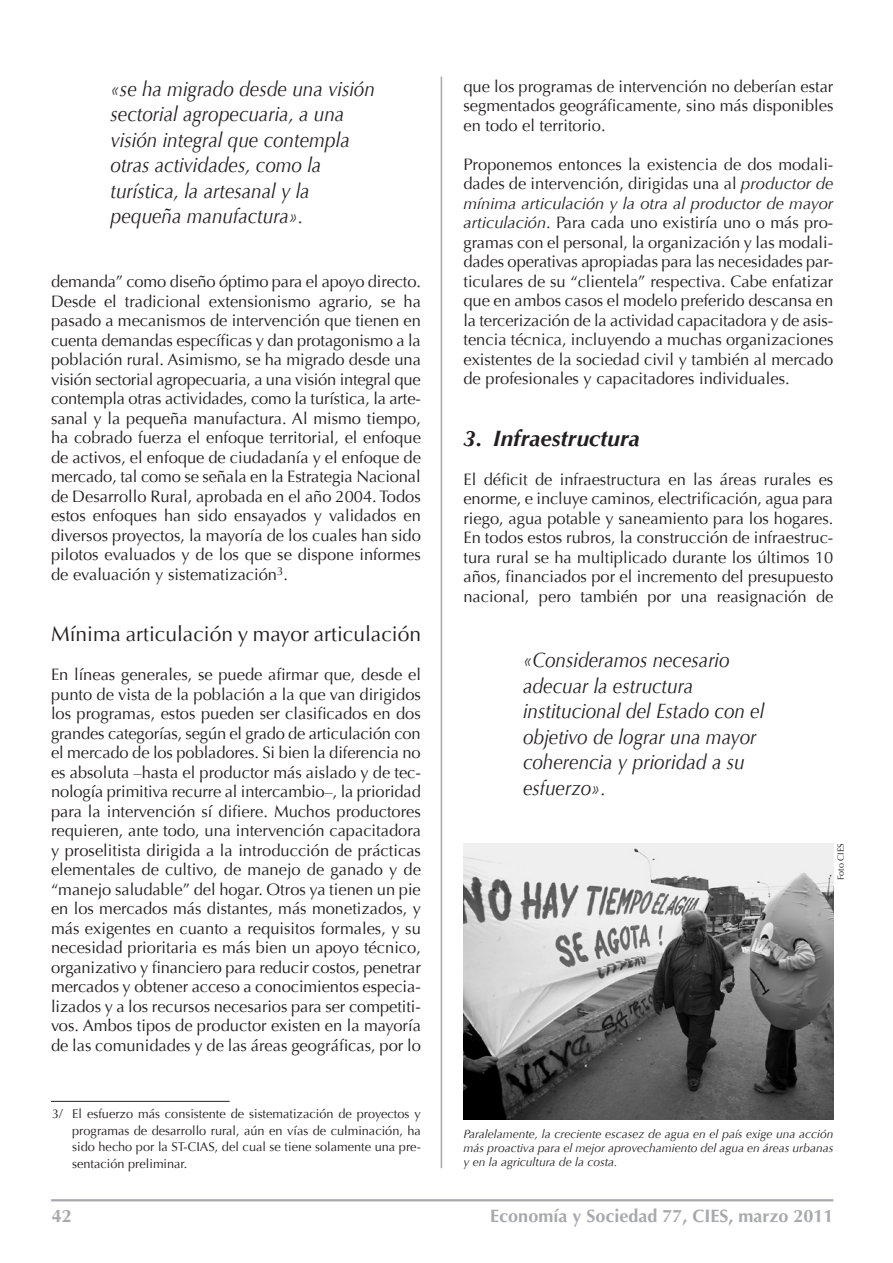
<style>
.page{position:relative;width:893px;height:1263px;background:#fff}
.page>*{position:absolute;margin:0;border:0;box-sizing:border-box;transform-origin:0 0}
.subtitulo_1{font:italic 700 22.5px "Optima";color:#231f20}
.sumillas{font:italic 21px/25.5px "Optima";color:#231f20;scale:.9 1}
.subtitulo_2{font:21px "Optima";color:#231f20}
.t1{font:700 18px "Optima LH East A";color:#a8a9ad}
.t2{font:16.5px/19.5px "Optima";color:#231f20;text-align:justify}
.t3{font:12.75px/16.5px "Optima";color:#231f20;text-align:justify}
.t4{font:italic 12px/14.2px "Optima";color:#231f20;text-align:justify}
.t5{font:9px "Optima";color:#231f20}
.s1{font-style:italic}
</style>
<div class="page">
<hr style="left:51px;top:1199px;width:782px;height:2px;background:#a8a9ad">
<hr style="left:441px;top:77px;width:1px;height:1091px;background:#a8a9ad">
<img style="left:464px;top:844px;width:369px;height:275px">
<hr style="left:51px;top:1101px;width:179px;height:1px;background:#231f20">
<p class="sumillas" style="left:111px;top:76px;width:295px">«se ha migrado desde una visión sectorial agropecuaria, a una visión integral que contempla otras actividades, como la turística, la artesanal y la pequeña manufactura».</p>
<p class="t2" style="left:51px;top:272px;width:371px">demanda” como diseño óptimo para el apoyo directo.<br>Desde el tradicional extensionismo agrario, se ha pasado a mecanismos de intervención que tienen en cuenta demandas específicas y dan protagonismo a la población rural. Asimismo, se ha migrado desde una visión sectorial agropecuaria, a una visión integral que contempla otras actividades, como la turística, la arte&shy;sanal y la pequeña manufactura. Al mismo tiempo, ha cobrado fuerza el enfoque territorial, el enfoque de activos, el enfoque de ciudadanía y el enfoque de mercado, tal como se señala en la Estrategia Nacional de Desarrollo Rural, aprobada en el año 2004. Todos estos enfoques han sido ensayados y validados en diversos proyectos, la mayoría de los cuales han sido pilotos evaluados y de los que se dispone informes de evaluación y sistematización<sup>3</sup>.</p>
<p class="subtitulo_2" style="left:51px;top:622px;width:372px">Mínima articulación y mayor articulación</p>
<p class="t2" style="left:51px;top:665px;width:371px">En líneas generales, se puede afirmar que, desde el punto de vista de la población a la que van dirigidos los programas, estos pueden ser clasificados en dos grandes categorías, según el grado de articulación con el mercado de los pobladores. Si bien la diferencia no es absoluta –hasta el productor más aislado y de tec&shy;nología primitiva recurre al intercambio–, la prioridad para la intervención sí difiere. Muchos productores requieren, ante todo, una intervención capacitadora y proselitista dirigida a la introducción de prácticas elementales de cultivo, de manejo de ganado y de “manejo saludable” del hogar. Otros ya tienen un pie en los mercados más distantes, más monetizados, y más exigentes en cuanto a requisitos formales, y su necesidad prioritaria es más bien un apoyo técnico, organizativo y financiero para reducir costos, penetrar mercados y obtener acceso a conocimientos especia&shy;lizados y a los recursos necesarios para ser competiti&shy;vos. Ambos tipos de productor existen en la mayoría de las comunidades y de las áreas geográficas, por lo</p>
<p class="t3" style="left:72px;top:1105px;width:350px;text-indent:-20px">3/ El esfuerzo más consistente de sistematización de proyectos y programas de desarrollo rural, aún en vías de culminación, ha sido hecho por la ST-CIAS, del cual se tiene solamente una pre&shy;sentación preliminar.</p>
<p class="t2" style="left:463px;top:77px;width:371px">que los programas de intervención no deberían estar segmentados geográficamente, sino más disponibles en todo el territorio.</p>
<p class="t2" style="left:463px;top:155px;width:371px">Proponemos entonces la existencia de dos modali&shy;dades de intervención, dirigidas una al <span class="s1">productor de mínima articulación y la otra al productor de mayor articulación</span>. Para cada uno existiría uno o más pro&shy;gramas con el personal, la organización y las modali&shy;dades operativas apropiadas para las necesidades par&shy;ticulares de su “clientela” respectiva. Cabe enfatizar que en ambos casos el modelo preferido descansa en la tercerización de la actividad capacitadora y de asis&shy;tencia técnica, incluyendo a muchas organizaciones existentes de la sociedad civil y también al mercado de profesionales y capacitadores individuales.</p>
<p class="subtitulo_1" style="left:463px;top:425px;width:178px">3. Infraestructura</p>
<p class="t2" style="left:463px;top:470px;width:371px">El déficit de infraestructura en las áreas rurales es enorme, e incluye caminos, electrificación, agua para riego, agua potable y saneamiento para los hogares.<br>En todos estos rubros, la construcción de infraestruc&shy;tura rural se ha multiplicado durante los últimos 10 años, financiados por el incremento del presupuesto nacional, pero también por una reasignación de</p>
<p class="sumillas" style="left:523px;top:647px;width:270px">«Consideramos necesario adecuar la estructura institucional del Estado con el objetivo de lograr una mayor coherencia y prioridad a su esfuerzo».</p>
<p class="t5" style="left:836px;top:880px;width:38px;rotate:-90deg">Foto CIES</p>
<p class="t4" style="left:463px;top:1127px;width:371px">Paralelamente, la creciente escasez de agua en el país exige una acción más proactiva para el mejor aprovechamiento del agua en áreas urbanas y en la agricultura de la costa.</p>
<p class="t1" style="left:52px;top:1204px;width:22px">42</p>
<p class="t1" style="left:490px;top:1204px;width:345px">Economía y Sociedad 77, CIES, marzo 2011</p>
</div>
